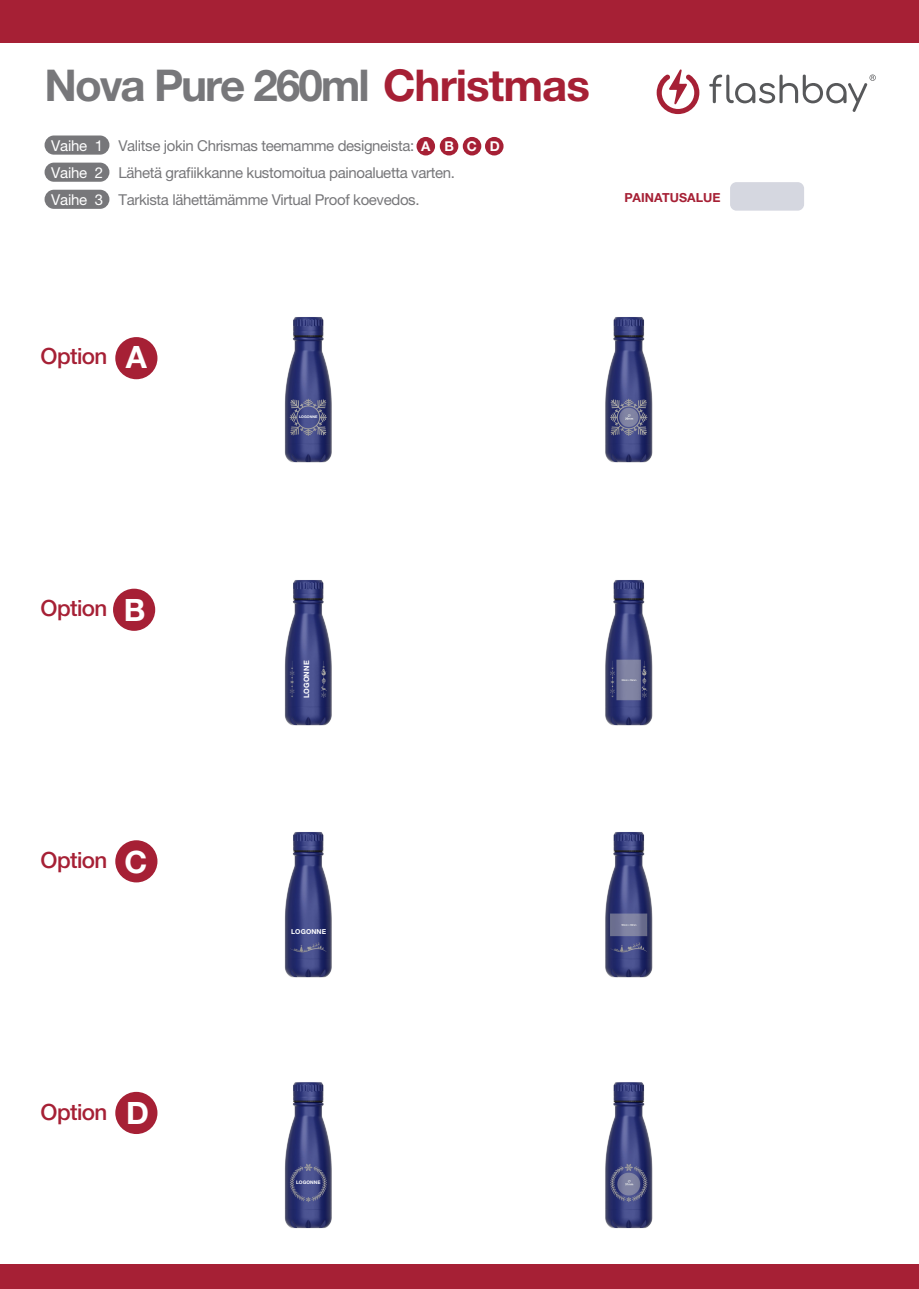
<style>
.page{position:relative;width:919px;height:1289px;background:#fff}
.page>*{position:absolute;margin:0;border:0;box-sizing:border-box;transform-origin:0 0}
.t1{font:700 43.8px "Helvetica Neue LT Pro";letter-spacing:-.045em;color:#77777a}
.t2{font:500 22.35px "Helvetica Neue LT Pro";letter-spacing:-.03em;color:#a62035}
.t3{font:15px/27px "Helvetica Neue LT Pro";letter-spacing:-.025em;color:#77777a}
.t4{font:700 13.5px "Helvetica Neue LT Pro";color:#fff}
.t5{font:700 12.45px "Helvetica Neue LT Pro";letter-spacing:.005em;color:#a62035}
.t6{font:700 7.35px "Helvetica Neue LT Pro";letter-spacing:.015em;color:#fff}
.t7{font:700 6.75px "Helvetica Neue LT Pro";letter-spacing:.015em;color:#fff}
.t8{font:700 4.8px "Helvetica Neue LT Pro";letter-spacing:.015em;color:#fff}
.t9{font:700 3.6px "Helvetica Neue LT Pro";letter-spacing:.015em;color:#fff}
.s1{color:#a62035}
.s2{color:#fff}
.s3{font-weight:700;font-size:30.75px;color:#fff}
</style>
<div class="page">
<div style="left:0;top:0;width:918px;height:43px;background:#a62035"></div>
<div style="left:0;top:1264px;width:918px;height:24px;background:#a62035"></div>
<div style="left:115px;top:337px;width:42px;height:42px;background:#a62035;border-radius:50%"></div>
<div style="left:113px;top:588px;width:42px;height:43px;background:#a62035;border-radius:50%"></div>
<div style="left:115px;top:840px;width:42px;height:42px;background:#a62035;border-radius:50%"></div>
<div style="left:115px;top:1091px;width:42px;height:42px;background:#a62035;border-radius:50%"></div>
<svg style="left:656px;top:69px;width:43px;height:45px"></svg>
<svg style="left:709px;top:75px;width:166px;height:37px"></svg>
<div style="left:45px;top:135px;width:64px;height:20px;background:#77777a;border-radius:9px"></div>
<div style="left:45px;top:163px;width:64px;height:19px;background:#77777a;border-radius:9px"></div>
<div style="left:45px;top:190px;width:64px;height:19px;background:#77777a;border-radius:9px"></div>
<div style="left:416px;top:137px;width:19px;height:18px;background:#a62035;border-radius:50%"></div>
<div style="left:440px;top:137px;width:18px;height:18px;background:#a62035;border-radius:50%"></div>
<div style="left:462px;top:137px;width:19px;height:18px;background:#a62035;border-radius:50%"></div>
<div style="left:485px;top:137px;width:18px;height:18px;background:#a62035;border-radius:50%"></div>
<img style="left:284px;top:317px;width:48px;height:146px">
<img style="left:605px;top:317px;width:48px;height:146px">
<img style="left:284px;top:580px;width:48px;height:146px">
<img style="left:605px;top:580px;width:48px;height:146px">
<img style="left:284px;top:832px;width:48px;height:146px">
<img style="left:605px;top:832px;width:48px;height:146px">
<img style="left:284px;top:1082px;width:48px;height:147px">
<img style="left:605px;top:1082px;width:48px;height:147px">
<div style="left:730px;top:182px;width:74px;height:29px;background:#d5d7e0;border-radius:6px"></div>
<h1 class="t1" style="left:45px;top:57px;width:547px">Nova Pure 260ml <span class="s1">Christmas</span></h1>
<p class="t3" style="left:51px;top:131px;width:405px"><span class="s2">Vaihe 1</span> Valitse jokin Chrismas teemamme designeista:<br><span class="s2">Vaihe 2</span> Lähetä grafiikkanne kustomoitua painoaluetta varten.<br><span class="s2">Vaihe 3</span> Tarkista lähettämämme Virtual Proof koevedos.</p>
<p class="t4" style="left:421px;top:137px;width:80px">ABCD</p>
<p class="t5" style="left:624px;top:189px;width:97px">PAINATUSALUE</p>
<h2 class="t2" style="left:41px;top:343px;width:108px">Option <span class="s3">A</span></h2>
<p class="t9" style="left:299px;top:414px;width:20px">LOGONNE</p>
<h2 class="t2" style="left:41px;top:594px;width:106px">Option <span class="s3">B</span></h2>
<h2 class="t2" style="left:41px;top:846px;width:108px">Option <span class="s3">C</span></h2>
<h2 class="t2" style="left:41px;top:1098px;width:110px">Option <span class="s3">D</span></h2>
<p class="t6" style="left:302px;top:698px;width:39px;rotate:-90deg">LOGONNE</p>
<p class="t7" style="left:291px;top:927px;width:36px">LOGONNE</p>
<p class="t8" style="left:296px;top:1179px;width:26px">LOGONNE</p>
</div>
